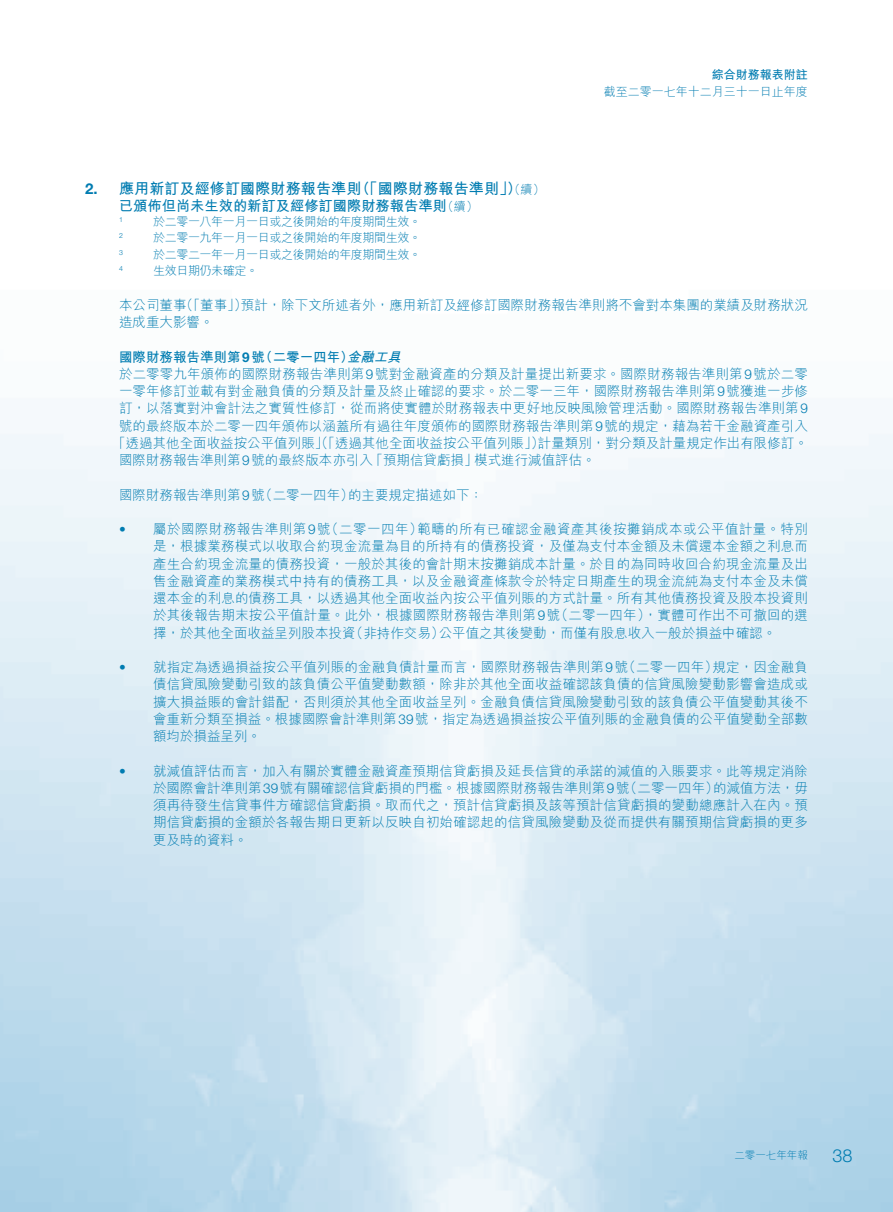
<style>
.page{position:relative;width:893px;height:1212px;background:#fff}
.page>*{position:absolute;margin:0;border:0;box-sizing:border-box;transform-origin:0 0}
.t1{font:300 18px "Helvetica Neue LT Std";color:#007cb1}
.t2{font:15px "M Hei HK Bold B5 pc H";letter-spacing:.01em;color:#007cb1}
.t3{font:14.25px "M Hei HK Bold B5 pc H";color:#007cb1}
.t4{font:13.5px/17.2px "M Hei HK Light B5 pc H";letter-spacing:.005em;color:#007cb1;text-align:justify}
.t5{font:13.5px "M Hei HK Bold B5 pc H";color:#007cb1}
.t6{font:12px "M Hei HK Light B5 pc H";letter-spacing:-.03em;color:#007cb1}
.t7{font:12px/16.5px "M Hei HK Light B5 pc H";color:#007cb1;text-align:right}
.t8{font:10.5px "M Hei HK Light B5 pc H";color:#007cb1}
.t9{font:300 7.05px "Helvetica Neue LT Std";color:#007cb1}
.s1{font-family:"M Hei HK Bold B5 pc H"}
.s2{font-family:"Helvetica Neue LT Std";font-weight:700}
.s3{font-family:"M Hei HK Light B5 pc H";font-size:12px}
.s4{font-style:italic}
.s5{font-family:"Helvetica Neue LT Std";font-weight:300}
</style>
<div class="page">
<p class="t7" style="left:604px;top:68px;width:205px"><span class="s1">綜合財務報表附註<br></span>截至二零一七年十二月三十一日止年度</p>
<p class="t2" style="left:85px;top:183px;width:461px"><span class="s2">2.</span> 應用新訂及經修訂國際財務報告準則（「國際財務報告準則」）<span class="s3">（續）</span></p>
<p class="t3" style="left:119px;top:200px;width:360px">已頒佈但尚未生效的新訂及經修訂國際財務報告準則<span class="s3">（續）</span></p>
<p class="t9" style="left:119px;top:217px;width:5px">1</p>
<p class="t6" style="left:153px;top:217px;width:270px">於二零一八年一月一日或之後開始的年度期間生效。</p>
<p class="t9" style="left:119px;top:233px;width:5px">2</p>
<p class="t6" style="left:153px;top:233px;width:270px">於二零一九年一月一日或之後開始的年度期間生效。</p>
<p class="t9" style="left:119px;top:250px;width:5px">3</p>
<p class="t6" style="left:153px;top:250px;width:270px">於二零二一年一月一日或之後開始的年度期間生效。</p>
<p class="t9" style="left:119px;top:266px;width:5px">4</p>
<p class="t6" style="left:153px;top:266px;width:107px">生效日期仍未確定。</p>
<p class="t4" style="left:119px;top:298px;width:690px">本公司董事（「董事」）預計，除下文所述者外，應用新訂及經修訂國際財務報告準則將不會對本集團的業績及財務狀況造成重大影響。</p>
<p class="t5" style="left:119px;top:351px;width:287px">國際財務報告準則第<span class="s2">9</span>號（二零一四年）<span class="s4">金融工具</span></p>
<p class="t4" style="left:119px;top:367px;width:690px">於二零零九年頒佈的國際財務報告準則第<span class="s5">9</span>號對金融資產的分類及計量提出新要求。國際財務報告準則第<span class="s5">9</span>號於二零</p>
<p class="t4" style="left:119px;top:384px;width:690px">一零年修訂並載有對金融負債的分類及計量及終止確認的要求。於二零一三年，國際財務報告準則第<span class="s5">9</span>號獲進一步修</p>
<p class="t4" style="left:119px;top:401px;width:690px">訂，以落實對沖會計法之實質性修訂，從而將使實體於財務報表中更好地反映風險管理活動。國際財務報告準則第<span class="s5">9</span></p>
<p class="t4" style="left:119px;top:419px;width:690px">號的最終版本於二零一四年頒佈以涵蓋所有過往年度頒佈的國際財務報告準則第<span class="s5">9</span>號的規定，藉為若干金融資產引入</p>
<p class="t4" style="left:112px;top:436px;width:697px">「透過其他全面收益按公平值列賬」（「透過其他全面收益按公平值列賬」）計量類別，對分類及計量規定作出有限修訂。</p>
<p class="t4" style="left:119px;top:453px;width:478px">國際財務報告準則第<span class="s5">9</span>號的最終版本亦引入「預期信貸虧損」模式進行減值評估。</p>
<p class="t4" style="left:119px;top:488px;width:366px">國際財務報告準則第<span class="s5">9</span>號（二零一四年）的主要規定描述如下：</p>
<p class="t4" style="left:153px;top:522px;width:656px;text-indent:-34px"><span class="s5">•</span> 屬於國際財務報告準則第<span class="s5">9</span>號（二零一四年）範疇的所有已確認金融資產其後按攤銷成本或公平值計量。特別是，根據業務模式以收取合約現金流量為目的所持有的債務投資，及僅為支付本金額及未償還本金額之利息而產生合約現金流量的債務投資，一般於其後的會計期末按攤銷成本計量。於目的為同時收回合約現金流量及出售金融資產的業務模式中持有的債務工具，以及金融資產條款令於特定日期產生的現金流純為支付本金及未償還本金的利息的債務工具，以透過其他全面收益內按公平值列賬的方式計量。所有其他債務投資及股本投資則於其後報告期末按公平值計量。此外，根據國際財務報告準則第<span class="s5">9</span>號（二零一四年），實體可作出不可撤回的選擇，於其他全面收益呈列股本投資（非持作交易）公平值之其後變動，而僅有股息收入一般於損益中確認。</p>
<p class="t4" style="left:153px;top:660px;width:656px;text-indent:-34px"><span class="s5">•</span> 就指定為透過損益按公平值列賬的金融負債計量而言，國際財務報告準則第<span class="s5">9</span>號（二零一四年）規定，因金融負債信貸風險變動引致的該負債公平值變動數額，除非於其他全面收益確認該負債的信貸風險變動影響會造成或擴大損益賬的會計錯配，否則須於其他全面收益呈列。金融負債信貸風險變動引致的該負債公平值變動其後不會重新分類至損益。根據國際會計準則第<span class="s5">39</span>號，指定為透過損益按公平值列賬的金融負債的公平值變動全部數額均於損益呈列。</p>
<p class="t4" style="left:153px;top:764px;width:656px;text-indent:-34px"><span class="s5">•</span> 就減值評估而言，加入有關於實體金融資產預期信貸虧損及延長信貸的承諾的減值的入賬要求。此等規定消除於國際會計準則第<span class="s5">39</span>號有關確認信貸虧損的門檻。根據國際財務報告準則第<span class="s5">9</span>號（二零一四年）的減值方法，毋須再待發生信貸事件方確認信貸虧損。取而代之，預計信貸虧損及該等預計信貸虧損的變動總應計入在內。預期信貸虧損的金額於各報告期日更新以反映自初始確認起的信貸風險變動及從而提供有關預期信貸虧損的更多更及時的資料。</p>
<p class="t8" style="left:734px;top:1151px;width:75px">二零一七年年報</p>
<p class="t1" style="left:832px;top:1149px;width:22px">38</p>
</div>
